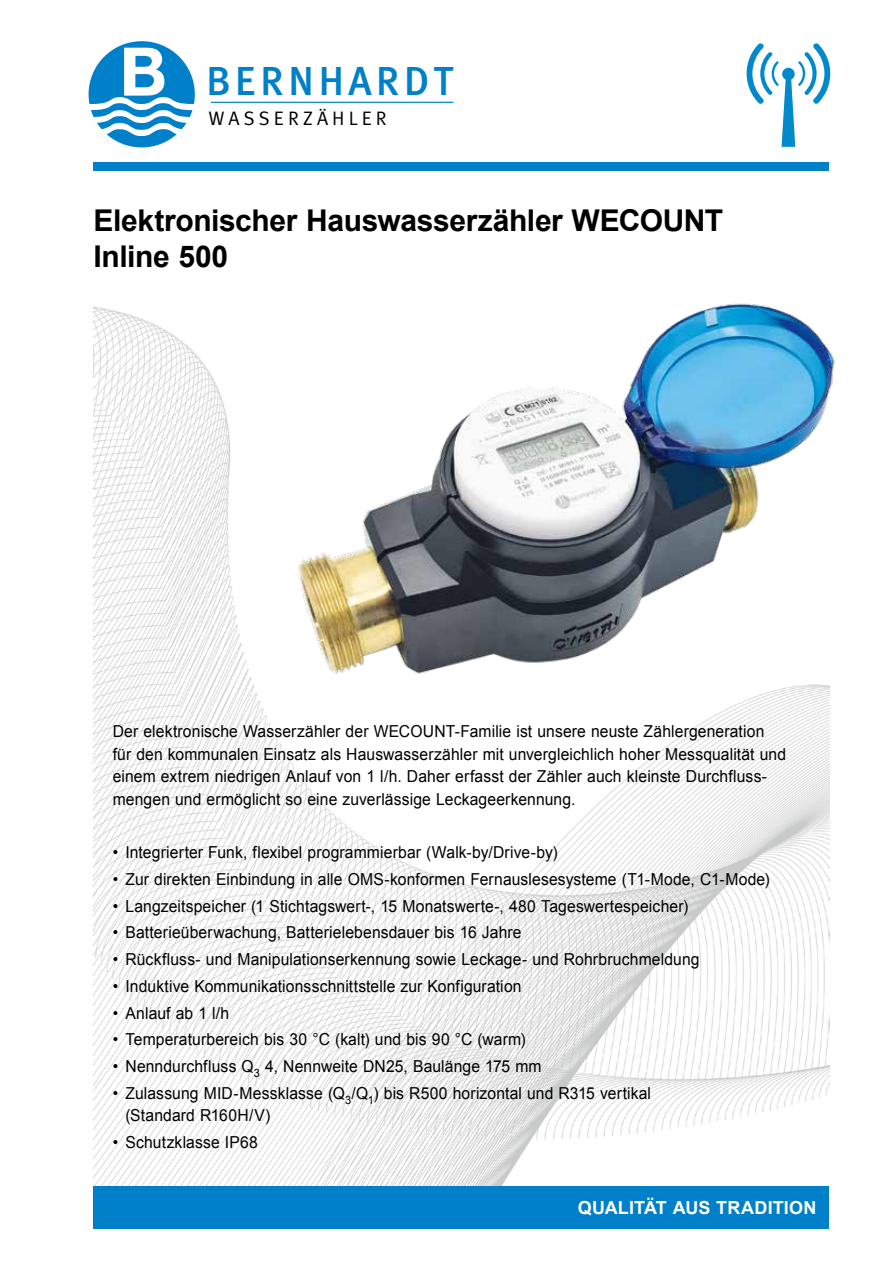
<style>
.page{position:relative;width:893px;height:1263px;background:#fff}
.page>*{position:absolute;margin:0;border:0;box-sizing:border-box;transform-origin:0 0}
.t1{font:500 40.5px "Meta Plus";letter-spacing:.1em;color:#0080c8}
.t2{font:700 30px/36px "Arial";letter-spacing:-.01em;color:#000}
.t3{font:19.5px "Meta Plus Normal";letter-spacing:.21em;color:#000}
.t4{font:700 18px "Arial";letter-spacing:.01em;color:#fff}
.t5{font:16.5px/22.5px "Arial";letter-spacing:.01em;color:#000;scale:.95 1}
</style>
<div class="page">
<img style="left:94px;top:306px;width:735px;height:880px">
<svg style="left:89px;top:41px;width:106px;height:106px"></svg>
<hr style="left:211px;top:102px;width:242px;height:1px;background:#0080c8">
<svg style="left:747px;top:43px;width:83px;height:104px"></svg>
<div style="left:94px;top:163px;width:735px;height:8px;background:#0080c8"></div>
<div style="left:94px;top:1186px;width:735px;height:43px;background:#0080c8"></div>
<img style="left:274px;top:303px;width:561px;height:390px">
<h1 class="t1" style="left:206px;top:58px;width:249px">BERNHARDT</h1>
<p class="t3" style="left:208px;top:107px;width:180px">WASSERZÄHLER</p>
<h2 class="t2" style="left:94px;top:204px;width:631px">Elektronischer Hauswasserzähler WECOUNT<br>Inline 500</h2>
<p class="t5" style="left:113px;top:720px;width:710px">Der elektronische Wasserzähler der WECOUNT-Familie ist unsere neuste Zählergeneration für den kommunalen Einsatz als Hauswasserzähler mit unvergleichlich hoher Messqualität und einem extrem niedrigen Anlauf von 1 l/h. Daher erfasst der Zähler auch kleinste Durchfluss&shy;mengen und ermöglicht so eine zuverlässige Leckageerkennung.</p>
<p class="t5" style="left:113px;top:841px;width:470px">• Integrierter Funk, flexibel programmierbar (Walk-by/Drive-by)</p>
<p class="t5" style="left:113px;top:868px;width:693px">• Zur direkten Einbindung in alle OMS-konformen Fernauslesesysteme (T1-Mode, C1-Mode)</p>
<p class="t5" style="left:113px;top:895px;width:608px">• Langzeitspeicher (1 Stichtagswert-, 15 Monatswerte-, 480 Tageswertespeicher)</p>
<p class="t5" style="left:113px;top:921px;width:432px">• Batterieüberwachung, Batterielebensdauer bis 16 Jahre</p>
<p class="t5" style="left:113px;top:948px;width:619px">• Rückfluss- und Manipulationserkennung sowie Leckage- und Rohrbruchmeldung</p>
<p class="t5" style="left:113px;top:975px;width:432px">• Induktive Kommunikationsschnittstelle zur Konfiguration</p>
<p class="t5" style="left:113px;top:1002px;width:124px">• Anlauf ab 1 l/h</p>
<p class="t5" style="left:113px;top:1028px;width:436px">• Temperaturbereich bis 30 °C (kalt) und bis 90 °C (warm)</p>
<p class="t5" style="left:113px;top:1055px;width:453px">• Nenndurchfluss Q<sub>3</sub> 4, Nennweite DN25, Baulänge 175 mm</p>
<p class="t5" style="left:125px;top:1082px;width:555px;text-indent:-13px">• Zulassung MID-Messklasse (Q<sub>3</sub>/Q<sub>1</sub>) bis R500 horizontal und R315 vertikal (Standard R160H/V)</p>
<p class="t5" style="left:113px;top:1131px;width:154px">• Schutzklasse IP68</p>
<p class="t4" style="left:578px;top:1196px;width:240px">QUALITÄT AUS TRADITION</p>
</div>
